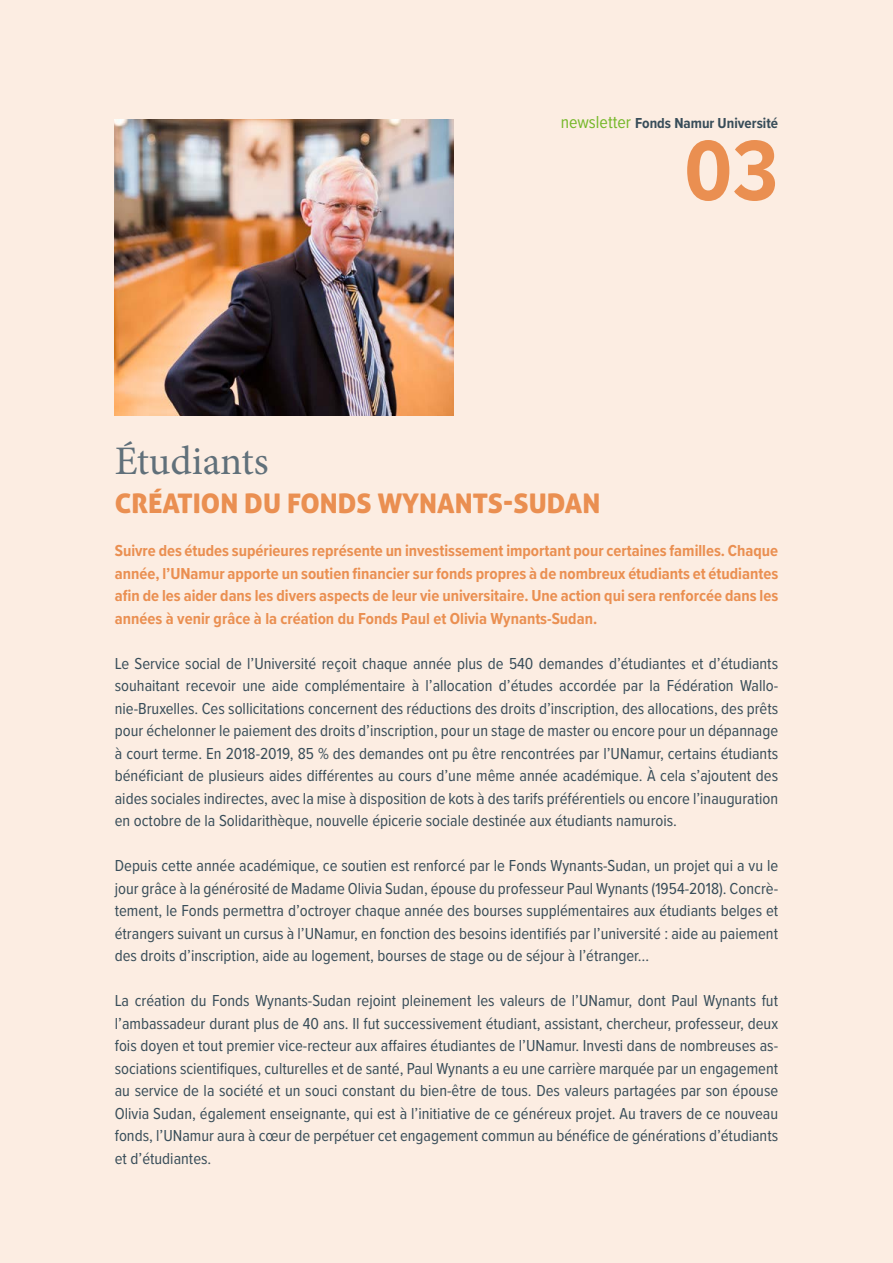
<style>
.page{position:relative;width:893px;height:1263px;background:#fcede2}
.page>*{position:absolute;margin:0;border:0;box-sizing:border-box;transform-origin:0 0}
.t1{font:700 88.5px "Proxima Nova Cond";color:#ea8f51}
.t2{font:40.5px "Minion Pro";letter-spacing:-.005em;color:#60707a}
.t3{font:27px "Aller Display";color:#ea8f51}
.t4{font:16.5px/22.5px "Proxima Nova Cond";color:#384d59;text-align:justify}
.t5{font:700 16.5px/22.5px "Proxima Nova Cond";color:#ea8f51;text-align:justify}
.t6{font:700 15px "Proxima Nova Cond";color:#384d59}
.s1{font-weight:400;font-size:18px;color:#76b82a}
</style>
<div class="page">
<img style="left:115px;top:119px;width:338px;height:297px">
<p class="t6" style="left:561px;top:112px;width:219px"><span class="s1">newsletter</span> Fonds Namur Université</p>
<h1 class="t1" style="left:684px;top:105px;width:95px">03</h1>
<h2 class="t2" style="left:115px;top:434px;width:155px">Étudiants</h2>
<h3 class="t3" style="left:115px;top:486px;width:487px">CRÉATION DU FONDS WYNANTS-SUDAN</h3>
<p class="t5" style="left:115px;top:539px;width:665px">Suivre des études supérieures représente un investissement important pour certaines familles. Chaque année, l’UNamur apporte un soutien financier sur fonds propres à de nombreux étudiants et étudiantes afin de les aider dans les divers aspects de leur vie universitaire. Une action qui sera renforcée dans les années à venir grâce à la création du Fonds Paul et Olivia Wynants-Sudan.</p>
<p class="t4" style="left:115px;top:651px;width:665px">Le Service social de l’Université reçoit chaque année plus de 540 demandes d’étudiantes et d’étudiants souhaitant recevoir une aide complémentaire à l’allocation d’études accordée par la Fédération Wallo&shy;nie-Bruxelles. Ces sollicitations concernent des réductions des droits d’inscription, des allocations, des prêts pour échelonner le paiement des droits d’inscription, pour un stage de master ou encore pour un dépannage à court terme. En 2018-2019, 85 % des demandes ont pu être rencontrées par l’UNamur, certains étudiants bénéficiant de plusieurs aides différentes au cours d’une même année académique. À cela s’ajoutent des aides sociales indirectes, avec la mise à disposition de kots à des tarifs préférentiels ou encore l’inauguration en octobre de la Solidarithèque, nouvelle épicerie sociale destinée aux étudiants namurois.</p>
<p class="t4" style="left:115px;top:854px;width:665px">Depuis cette année académique, ce soutien est renforcé par le Fonds Wynants-Sudan, un projet qui a vu le jour grâce à la générosité de Madame Olivia Sudan, épouse du professeur Paul Wynants (1954-2018). Concrè&shy;tement, le Fonds permettra d’octroyer chaque année des bourses supplémentaires aux étudiants belges et étrangers suivant un cursus à l’UNamur, en fonction des besoins identifiés par l’université : aide au paiement des droits d’inscription, aide au logement, bourses de stage ou de séjour à l’étranger…</p>
<p class="t4" style="left:115px;top:989px;width:665px">La création du Fonds Wynants-Sudan rejoint pleinement les valeurs de l’UNamur, dont Paul Wynants fut l’ambassadeur durant plus de 40 ans. Il fut successivement étudiant, assistant, chercheur, professeur, deux fois doyen et tout premier vice-recteur aux affaires étudiantes de l’UNamur. Investi dans de nombreuses as&shy;sociations scientifiques, culturelles et de santé, Paul Wynants a eu une carrière marquée par un engagement au service de la société et un souci constant du bien-être de tous. Des valeurs partagées par son épouse Olivia Sudan, également enseignante, qui est à l’initiative de ce généreux projet. Au travers de ce nouveau fonds, l’UNamur aura à cœur de perpétuer cet engagement commun au bénéfice de générations d’étudiants et d’étudiantes.</p>
</div>
